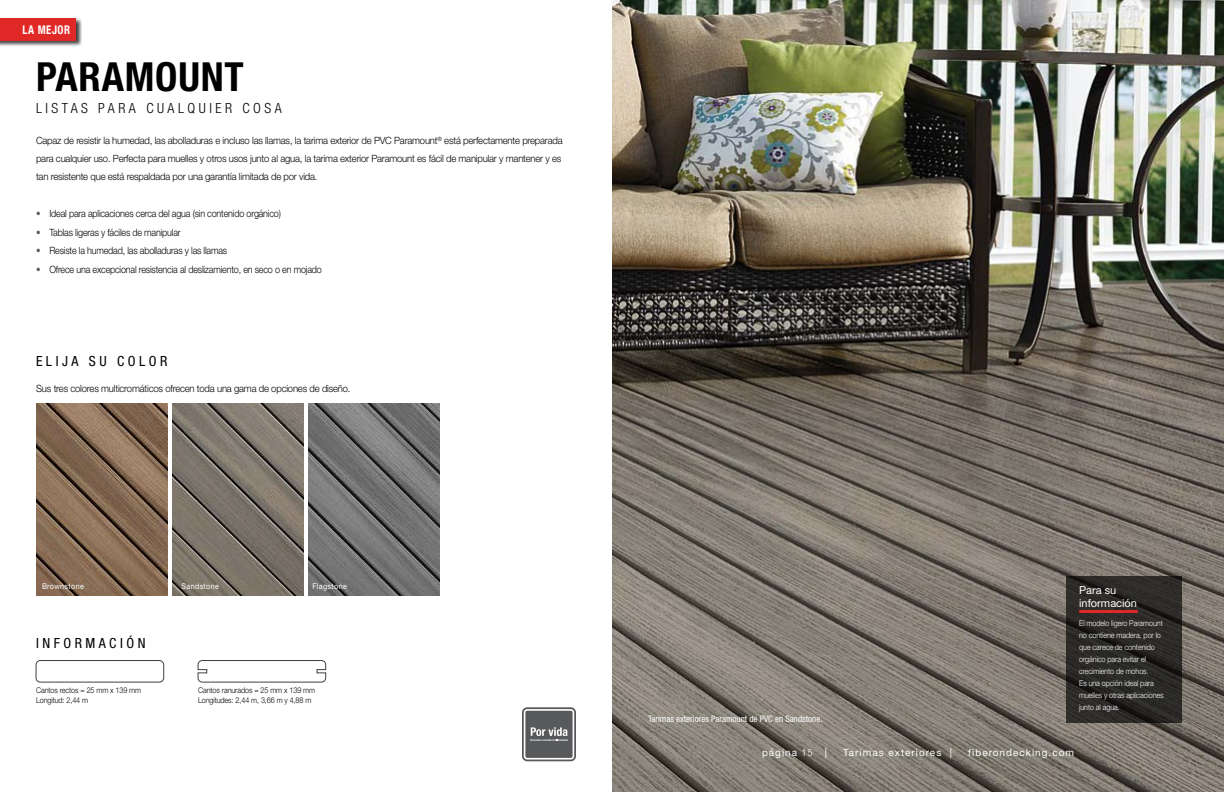
<style>
.page{position:relative;width:1224px;height:792px;background:#fff}
.page>*{position:absolute;margin:0;border:0;box-sizing:border-box;transform-origin:0 0}
.t1{font:700 condensed 40.1px "Helvetica Neue LT Std";letter-spacing:.02em;color:#000}
.t2{font:300 condensed 14px "Helvetica Neue LT Std";letter-spacing:.25em;color:#000}
.t3{font:condensed 14px "Helvetica Neue LT Std";letter-spacing:.25em;color:#000}
.t4{font:700 condensed 12px "Helvetica Neue LT Std";letter-spacing:.05em;color:#fff;scale:.9 1}
.t5{font:11px/13.2px "Helvetica Neue LT Std";color:#fff}
.t6{font:300 10px/18px "Helvetica Neue LT Std";letter-spacing:-.02em;color:#000;text-align:justify;scale:.95 1}
.t7{font:300 10px "Helvetica Neue LT Std";letter-spacing:-.02em;color:#000;scale:.9 1}
.t8{font:10px "Helvetica Neue LT Std";letter-spacing:.1em;color:#fff}
.t9{font:condensed 9px "Helvetica Neue LT Std";color:#fff}
.t10{font:300 8px/12px "Helvetica Neue LT Std";letter-spacing:-.01em;color:#fff;scale:.9 1}
.t11{font:300 8px/10px "Helvetica Neue LT Std";letter-spacing:-.01em;color:#000;scale:.9 1}
.t12{font:8px "Helvetica Neue LT Std";letter-spacing:.05em;color:#fff;scale:.9 1}
.s1{color:#58595b}
.s2{font-weight:300;font-stretch:condensed}
</style>
<div class="page">
<img style="left:612px;top:0;width:612px;height:792px">
<svg style="left:1066px;top:576px;width:116px;height:146px;fill:#2c2a28"></svg>
<div style="left:0;top:18px;width:82px;height:29px;background:#000;opacity:.75"></div>
<div style="left:0;top:18px;width:76px;height:22px;background:#e02827"></div>
<svg style="left:197px;top:661px;width:130px;height:22px"></svg>
<svg style="left:35px;top:660px;width:130px;height:23px"></svg>
<img style="left:172px;top:403px;width:132px;height:193px">
<img style="left:36px;top:403px;width:131px;height:193px">
<img style="left:308px;top:403px;width:132px;height:193px">
<svg style="left:522px;top:707px;width:54px;height:54px"></svg>
<svg style="left:524px;top:709px;width:50px;height:51px"></svg>
<div style="left:525px;top:711px;width:48px;height:47px;background:#58595b;border-radius:2px"></div>
<svg style="left:530px;top:727px;width:38px;height:14px"></svg>
<hr style="left:1079px;top:610px;width:59px;height:3px;background:#e02827">
<p class="t4" style="left:23px;top:22px;width:54px">LA MEJOR</p>
<h1 class="t1" style="left:36px;top:52px;width:209px">PARAMOUNT</h1>
<h2 class="t2" style="left:36px;top:100px;width:247px">LISTAS PARA CUALQUIER COSA</h2>
<p class="t6" style="left:36px;top:131px;width:556px">Capaz de resistir la humedad, las abolladuras e incluso las llamas, la tarima exterior de PVC Paramount<sup>®</sup> está perfectamente preparada para cualquier uso. Perfecta para muelles y otros usos junto al agua, la tarima exterior Paramount es fácil de manipular y mantener y es tan resistente que está respaldada por una garantía limitada de por vida.</p>
<p class="t7" style="left:36px;top:207px;width:274px"><span class="s1">•</span> Ideal para aplicaciones cerca del agua (sin contenido orgánico)</p>
<p class="t7" style="left:36px;top:226px;width:162px"><span class="s1">•</span> Tablas ligeras y fáciles de manipular</p>
<p class="t7" style="left:36px;top:244px;width:214px"><span class="s1">•</span> Resiste la humedad, las abolladuras y las llamas</p>
<p class="t7" style="left:36px;top:263px;width:319px"><span class="s1">•</span> Ofrece una excepcional resistencia al deslizamiento, en seco o en mojado</p>
<h2 class="t3" style="left:36px;top:353px;width:133px">ELIJA SU COLOR</h2>
<p class="t6" style="left:36px;top:379px;width:333px">Sus tres colores multicromáticos ofrecen toda una gama de opciones de diseño.</p>
<p class="t12" style="left:42px;top:581px;width:48px">Brownstone</p>
<p class="t12" style="left:181px;top:581px;width:43px">Sandstone</p>
<p class="t12" style="left:312px;top:581px;width:40px">Flagstone</p>
<h2 class="t3" style="left:36px;top:635px;width:111px">INFORMACIÓN</h2>
<p class="t11" style="left:36px;top:685px;width:118px">Cantos rectos = 25 mm x 139 mm<br>Longitud: 2,44 m</p>
<p class="t11" style="left:198px;top:685px;width:132px">Cantos ranurados = 25 mm x 139 mm<br>Longitudes: 2,44 m, 3,66 m y 4,88 m</p>
<p class="t5" style="left:1079px;top:583px;width:59px">Para su información</p>
<p class="t9" style="left:648px;top:714px;width:176px">Tarimas exteriores Paramount de PVC en Sandstone.</p>
<p class="t10" style="left:1079px;top:617px;width:96px">El modelo ligero Paramount no contiene madera, por lo que carece de contenido orgánico para evitar el crecimiento de mohos.<br>Es una opción ideal para muelles y otras aplicaciones junto al agua.</p>
<p class="t8" style="left:762px;top:746px;width:67px">página <span class="s2">15</span> |</p>
<p class="t8" style="left:843px;top:746px;width:110px">Tarimas exteriores |</p>
<p class="t8" style="left:968px;top:746px;width:107px">fiberondecking.com</p>
</div>
